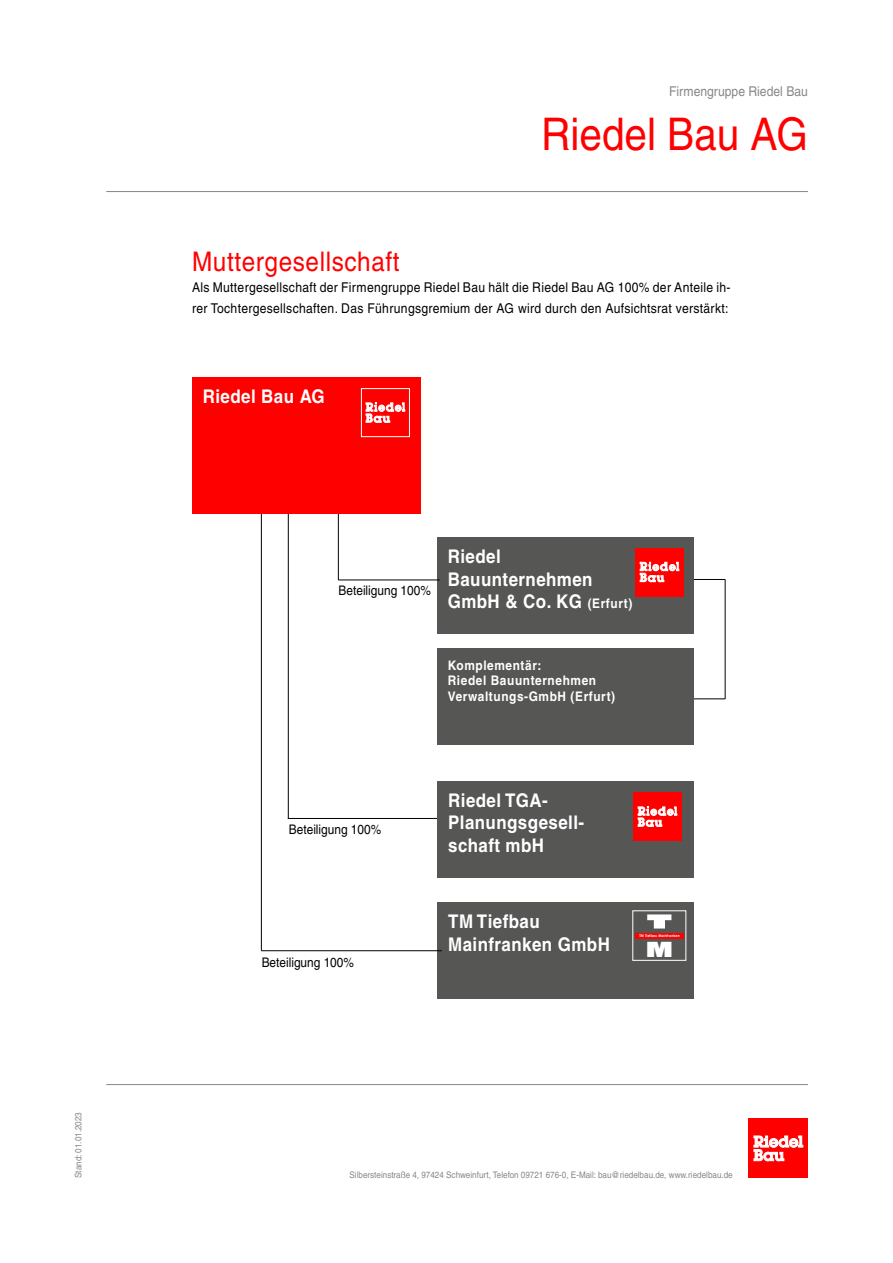
<style>
.page{position:relative;width:893px;height:1263px;background:#fff}
.page>*{position:absolute;margin:0;border:0;box-sizing:border-box;transform-origin:0 0}
.t1{font:45px "Helvetica";color:#f00;scale:.9 1}
.t2{font:27px "Helvetica";letter-spacing:.025em;color:#f00;scale:.9 1}
.t3{font:19.05px "Impact";color:#fff;scale:2 1}
.t4{font:700 18.9px/22.6px "Helvetica";letter-spacing:.025em;color:#fff;scale:.9 1}
.t5{font:13.5px/21px "Helvetica";letter-spacing:.025em;color:#000;scale:.9 1}
.t6{font:13.5px "Helvetica";color:#868786;scale:.9 1}
.t7{font:700 13.2px/15.8px "Helvetica";letter-spacing:.05em;color:#fff;scale:.9 1}
.t8{font:13.2px "Helvetica";color:#000;scale:.9 1}
.t9{font:9px "Helvetica";color:#868786;scale:.9 1}
.t10{font:700 3.75px "Century Gothic";letter-spacing:.025em;color:#fff;scale:.9 1}
.s1{font-size:13.2px}
</style>
<div class="page">
<hr style="left:106px;top:191px;width:702px;height:1px;background:#868786">
<hr style="left:106px;top:1084px;width:702px;height:1px;background:#868786">
<div style="left:748px;top:1118px;width:60px;height:60px;background:#f00"></div>
<svg style="left:753px;top:1135px;width:50px;height:26px"></svg>
<hr style="left:338px;top:476px;width:1px;height:104px;background:#000">
<hr style="left:624px;top:579px;width:101px;height:1px;background:#000">
<hr style="left:725px;top:579px;width:1px;height:120px;background:#000">
<hr style="left:624px;top:699px;width:101px;height:1px;background:#000">
<hr style="left:288px;top:468px;width:1px;height:351px;background:#000">
<div style="left:437px;top:538px;width:256px;height:96px;background:#565655"></div>
<div style="left:635px;top:548px;width:49px;height:48px;background:#f00"></div>
<svg style="left:640px;top:562px;width:39px;height:20px"></svg>
<div style="left:438px;top:903px;width:256px;height:96px;background:#565655"></div>
<div style="left:632px;top:910px;width:54px;height:51px;background:#565655;border:1px solid #fff"></div>
<div style="left:635px;top:933px;width:49px;height:6px;background:#f00"></div>
<svg style="left:647px;top:914px;width:24px;height:14px"></svg>
<hr style="left:288px;top:818px;width:152px;height:1px;background:#000">
<div style="left:438px;top:782px;width:256px;height:96px;background:#565655"></div>
<hr style="left:261px;top:950px;width:181px;height:1px;background:#000">
<div style="left:633px;top:793px;width:48px;height:48px;background:#f00"></div>
<svg style="left:638px;top:806px;width:39px;height:21px"></svg>
<hr style="left:261px;top:463px;width:1px;height:487px;background:#000">
<div style="left:192px;top:378px;width:228px;height:136px;background:#f00"></div>
<hr style="left:339px;top:580px;width:101px;height:1px;background:#000">
<div style="left:437px;top:649px;width:256px;height:96px;background:#565655"></div>
<div style="left:361px;top:388px;width:49px;height:49px;background:#f00;border:1px solid #fff"></div>
<svg style="left:365px;top:402px;width:40px;height:21px"></svg>
<p class="t9" style="left:73px;top:1178px;width:75px;rotate:-90deg">Stand: 01.01.2023</p>
<p class="t6" style="left:669px;top:83px;width:156px">Firmengruppe Riedel Bau</p>
<h1 class="t1" style="left:541px;top:108px;width:298px">Riedel Bau AG</h1>
<h2 class="t2" style="left:192px;top:246px;width:232px">Muttergesellschaft</h2>
<p class="t5" style="left:192px;top:276px;width:600px">Als Muttergesellschaft der Firmengruppe Riedel Bau hält die Riedel Bau AG 100% der Anteile ih&shy;rer Tochtergesellschaften. Das Führungsgremium der AG wird durch den Aufsichtsrat verstärkt:</p>
<h3 class="t4" style="left:203px;top:385px;width:137px">Riedel Bau AG</h3>
<p class="t8" style="left:339px;top:582px;width:104px">Beteiligung 100%</p>
<h3 class="t4" style="left:448px;top:545px;width:206px">Riedel<br>Bauunternehmen<br>GmbH &amp; Co. KG <span class="s1">(Erfurt)</span></h3>
<p class="t7" style="left:448px;top:657px;width:188px">Komplementär:<br>Riedel Bauunternehmen<br>Verwaltungs-GmbH (Erfurt)</p>
<p class="t8" style="left:289px;top:822px;width:104px">Beteiligung 100%</p>
<p class="t8" style="left:262px;top:954px;width:104px">Beteiligung 100%</p>
<h3 class="t4" style="left:448px;top:789px;width:153px">Riedel TGA-<br>Planungsgesell&shy;schaft mbH</h3>
<h3 class="t4" style="left:448px;top:910px;width:181px">TM Tiefbau<br>Mainfranken GmbH</h3>
<p class="t10" style="left:639px;top:933px;width:46px">TM Tiefbau Mainfranken</p>
<h3 class="t3" style="left:646px;top:935px;width:15px">M</h3>
<p class="t9" style="left:349px;top:1169px;width:427px">Silbersteinstraße 4, 97424 Schweinfurt, Telefon 09721 676-0, E-Mail: bau@riedelbau.de, www.riedelbau.de</p>
</div>
